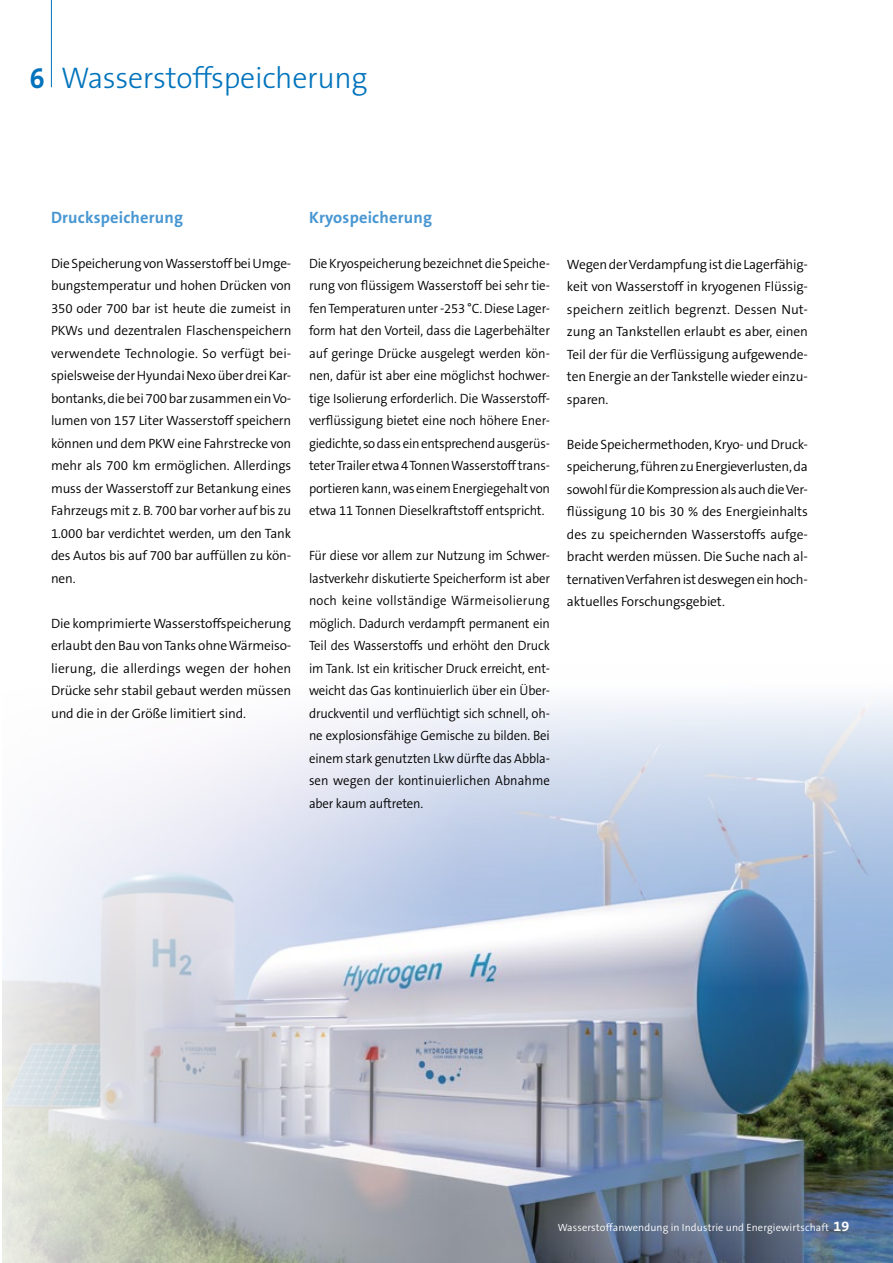
<style>
.page{position:relative;width:893px;height:1263px;background:#fff}
.page>*{position:absolute;margin:0;border:0;box-sizing:border-box;transform-origin:0 0}
.Head_1{font:300 30px "The Sans B3";letter-spacing:-.01em;color:#0073bc}
.HeadFließ{font:700 16.5px "The Sans B7";letter-spacing:.01em;color:#4997d2}
.Fließtext{font:300 13.5px/22.5px "The Sans B4";letter-spacing:-.01em;color:#000;text-align:justify}
.Fließtext-2{font:300 13.5px/22.5px "The Sans B4";letter-spacing:-.01em;color:#000;text-align:justify;scale:.96 1}
.Fließtext-3{font:300 13.5px/22.5px "The Sans B4";letter-spacing:-.01em;color:#000;text-align:justify;scale:.95 1}
.HeadFließ-2{font:300 10.5px "The Sans B4";letter-spacing:.01em;color:#fff}
.s1{font-family:"The Sans B7";font-weight:700}
.s2{font-family:"The Sans B7";font-weight:700;font-size:14.25px}
</style>
<div class="page">
<img style="left:3px;top:698px;width:890px;height:565px">
<hr style="left:51px;top:0;width:1px;height:87px;background:#0073bc">
<p class="Head_1" style="left:30px;top:62px;width:339px"><span class="s1">6</span> Wasserstoffspeicherung</p>
<p class="HeadFließ" style="left:51px;top:208px;width:134px">Druckspeicherung</p>
<p class="Fließtext" style="left:51px;top:252px;width:242px">Die Speicherung von Wasserstoff bei Umge&shy;bungstemperatur und hohen Drücken von 350 oder 700 bar ist heute die zumeist in PKWs und dezentralen Flaschenspeichern verwendete Technologie. So verfügt bei&shy;spielsweise der Hyundai Nexo über drei Kar&shy;bontanks, die bei 700 bar zusammen ein Vo&shy;lumen von 157 Liter Wasserstoff speichern können und dem PKW eine Fahrstrecke von mehr als 700 km ermöglichen. Allerdings muss der Wasserstoff zur Betankung eines Fahrzeugs mit z. B. 700 bar vorher auf bis zu 1.000 bar verdichtet werden, um den Tank des Autos bis auf 700 bar auffüllen zu kön&shy;nen.</p>
<p class="Fließtext" style="left:51px;top:612px;width:242px">Die komprimierte Wasserstoffspeicherung erlaubt den Bau von Tanks ohne Wärmeiso&shy;lierung, die allerdings wegen der hohen Drücke sehr stabil gebaut werden müssen und die in der Größe limitiert sind.</p>
<p class="HeadFließ" style="left:309px;top:208px;width:125px">Kryospeicherung</p>
<p class="Fließtext-2" style="left:309px;top:252px;width:253px">Die Kryospeicherung bezeichnet die Speiche&shy;rung von flüssigem Wasserstoff bei sehr tie&shy;fen Temperaturen unter -253 °C. Diese Lager&shy;form hat den Vorteil, dass die Lagerbehälter auf geringe Drücke ausgelegt werden kön&shy;nen, dafür ist aber eine möglichst hochwer&shy;tige Isolierung erforderlich. Die Wasserstoff&shy;verflüssigung bietet eine noch höhere Ener&shy;giedichte, so dass ein entsprechend ausgerüs&shy;teter Trailer etwa 4 Tonnen Wasserstoff trans&shy;portieren kann, was einem Energiegehalt von etwa 11 Tonnen Dieselkraftstoff entspricht.</p>
<p class="Fließtext-3" style="left:309px;top:545px;width:255px">Für diese vor allem zur Nutzung im Schwer&shy;lastverkehr diskutierte Speicherform ist aber noch keine vollständige Wärmeisolierung möglich. Dadurch verdampft permanent ein Teil des Wasserstoffs und erhöht den Druck im Tank. Ist ein kritischer Druck erreicht, ent&shy;weicht das Gas kontinuierlich über ein Über&shy;druckventil und verflüchtigt sich schnell, oh&shy;ne explosionsfähige Gemische zu bilden. Bei einem stark genutzten Lkw dürfte das Abbla&shy;sen wegen der kontinuierlichen Abnahme aber kaum auftreten.</p>
<p class="Fließtext" style="left:567px;top:254px;width:242px">Wegen der Verdampfung ist die Lagerfähig&shy;keit von Wasserstoff in kryogenen Flüssig&shy;speichern zeitlich begrenzt. Dessen Nut&shy;zung an Tankstellen erlaubt es aber, einen Teil der für die Verflüssigung aufgewende&shy;ten Energie an der Tankstelle wieder einzu&shy;sparen.</p>
<p class="Fließtext" style="left:567px;top:434px;width:242px">Beide Speichermethoden, Kryo- und Druck&shy;speicherung, führen zu Energieverlusten, da sowohl für die Kompression als auch die Ver&shy;flüssigung 10 bis 30 % des Energieinhalts des zu speichernden Wasserstoffs aufge&shy;bracht werden müssen. Die Suche nach al&shy;ternativen Verfahren ist deswegen ein hoch&shy;aktuelles Forschungsgebiet.</p>
<p class="HeadFließ-2" style="left:558px;top:1222px;width:293px">Wasserstoffanwendung in Industrie und Energiewirtschaft <span class="s2">19</span></p>
</div>
